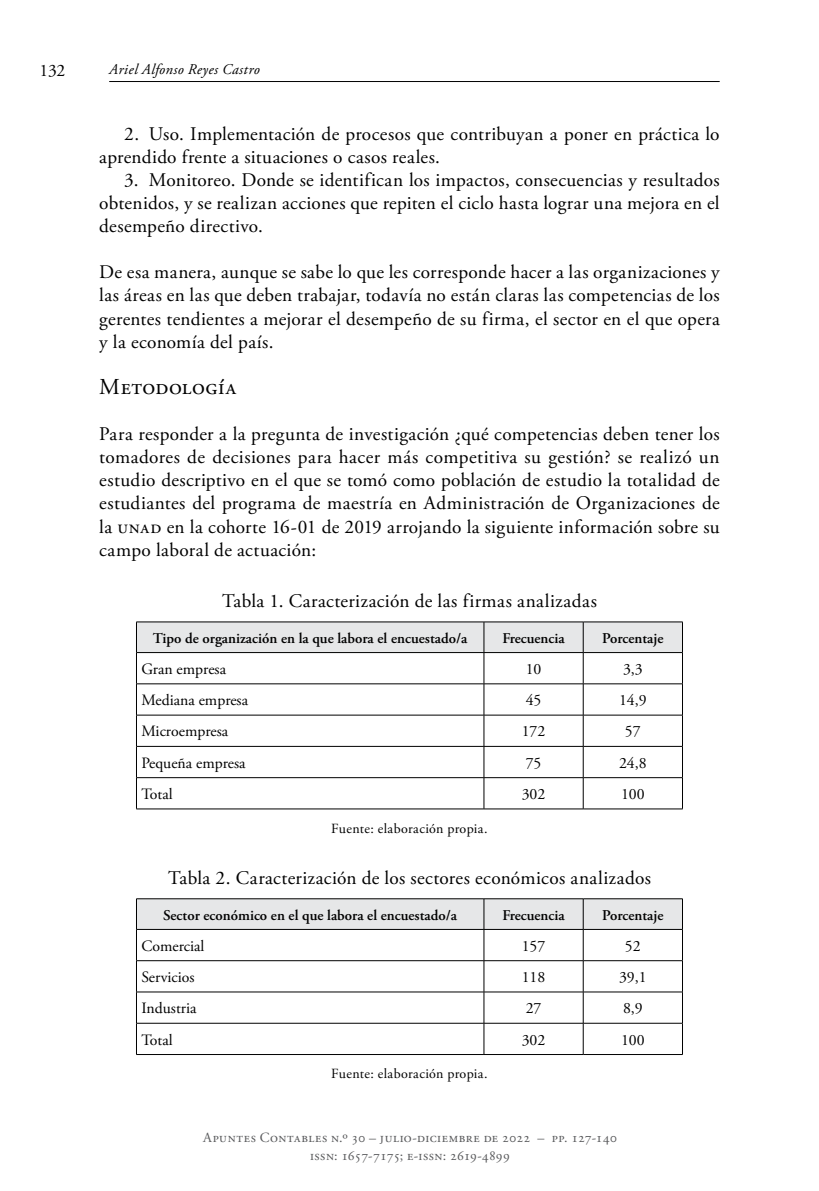
<style>
.page{position:relative;width:819px;height:1191px;background:#fff}
.page>*{position:absolute;margin:0;border:0;box-sizing:border-box;transform-origin:0 0}
.Subtít_2{font:22.75px "Adobe Garamond Pro";letter-spacing:.02em;color:#000}
.Body_sin{font:19.25px/23.1px "Adobe Garamond Pro";color:#000;text-align:justify}
.Tit_Tab{font:19.25px "Adobe Garamond Pro";letter-spacing:-.06em;color:#000}
.t1{font:17.5px "Adobe Garamond Pro";color:#000}
.Body_Tab{font:15.75px "Adobe Garamond Pro";color:#000}
.Encabezado_Tab{font:600 14.88px "Adobe Garamond Pro";color:#000}
.t2{font:italic 14.88px "Adobe Garamond Pro";letter-spacing:.03em;color:#000}
.t3{font:14px/17.5px "Adobe Garamond Pro";letter-spacing:.025em;color:#58595b;text-align:center}
.Fuente_tab{font:14px "Adobe Garamond Pro";color:#000}
</style>
<div class="page">
<hr style="left:109px;top:81px;width:610px;height:1px;background:#000">
<div style="left:137px;top:622px;width:545px;height:30px;background:#e6e7e8"></div>
<hr style="left:136px;top:621px;width:348px;height:1px;background:#000">
<hr style="left:136px;top:622px;width:1px;height:30px;background:#000">
<hr style="left:484px;top:621px;width:99px;height:1px;background:#000">
<hr style="left:483px;top:622px;width:1px;height:30px;background:#000">
<hr style="left:583px;top:621px;width:99px;height:1px;background:#000">
<hr style="left:583px;top:622px;width:1px;height:30px;background:#000">
<hr style="left:682px;top:622px;width:1px;height:30px;background:#000">
<hr style="left:136px;top:652px;width:348px;height:1px;background:#000">
<hr style="left:136px;top:653px;width:1px;height:30px;background:#000">
<hr style="left:484px;top:652px;width:99px;height:1px;background:#000">
<hr style="left:483px;top:653px;width:1px;height:30px;background:#000">
<hr style="left:583px;top:652px;width:99px;height:1px;background:#000">
<hr style="left:583px;top:653px;width:1px;height:30px;background:#000">
<hr style="left:682px;top:653px;width:1px;height:30px;background:#000">
<hr style="left:136px;top:683px;width:348px;height:1px;background:#000">
<hr style="left:136px;top:684px;width:1px;height:31px;background:#000">
<hr style="left:484px;top:683px;width:99px;height:1px;background:#000">
<hr style="left:483px;top:684px;width:1px;height:31px;background:#000">
<hr style="left:583px;top:683px;width:99px;height:1px;background:#000">
<hr style="left:583px;top:684px;width:1px;height:31px;background:#000">
<hr style="left:682px;top:684px;width:1px;height:31px;background:#000">
<hr style="left:136px;top:715px;width:348px;height:1px;background:#000">
<hr style="left:136px;top:715px;width:1px;height:31px;background:#000">
<hr style="left:484px;top:715px;width:99px;height:1px;background:#000">
<hr style="left:483px;top:715px;width:1px;height:31px;background:#000">
<hr style="left:583px;top:715px;width:99px;height:1px;background:#000">
<hr style="left:583px;top:715px;width:1px;height:31px;background:#000">
<hr style="left:682px;top:715px;width:1px;height:31px;background:#000">
<hr style="left:136px;top:746px;width:348px;height:1px;background:#000">
<hr style="left:136px;top:746px;width:1px;height:31px;background:#000">
<hr style="left:484px;top:746px;width:99px;height:1px;background:#000">
<hr style="left:483px;top:746px;width:1px;height:31px;background:#000">
<hr style="left:583px;top:746px;width:99px;height:1px;background:#000">
<hr style="left:583px;top:746px;width:1px;height:31px;background:#000">
<hr style="left:682px;top:746px;width:1px;height:31px;background:#000">
<hr style="left:136px;top:777px;width:348px;height:1px;background:#000">
<hr style="left:136px;top:778px;width:1px;height:30px;background:#000">
<hr style="left:484px;top:777px;width:99px;height:1px;background:#000">
<hr style="left:483px;top:778px;width:1px;height:30px;background:#000">
<hr style="left:583px;top:777px;width:99px;height:1px;background:#000">
<hr style="left:583px;top:778px;width:1px;height:30px;background:#000">
<hr style="left:682px;top:778px;width:1px;height:30px;background:#000">
<hr style="left:136px;top:808px;width:348px;height:1px;background:#000">
<hr style="left:484px;top:808px;width:99px;height:1px;background:#000">
<hr style="left:583px;top:808px;width:99px;height:1px;background:#000">
<svg style="left:137px;top:899px;width:545px;height:30px;background:#e2e3e4"></svg>
<hr style="left:136px;top:898px;width:348px;height:1px;background:#000">
<hr style="left:136px;top:899px;width:1px;height:30px;background:#000">
<hr style="left:484px;top:898px;width:99px;height:1px;background:#000">
<hr style="left:483px;top:899px;width:1px;height:30px;background:#000">
<hr style="left:583px;top:898px;width:99px;height:1px;background:#000">
<hr style="left:583px;top:899px;width:1px;height:30px;background:#000">
<hr style="left:682px;top:899px;width:1px;height:30px;background:#000">
<hr style="left:136px;top:929px;width:348px;height:1px;background:#000">
<hr style="left:136px;top:929px;width:1px;height:31px;background:#000">
<hr style="left:484px;top:929px;width:99px;height:1px;background:#000">
<hr style="left:483px;top:929px;width:1px;height:31px;background:#000">
<hr style="left:583px;top:929px;width:99px;height:1px;background:#000">
<hr style="left:583px;top:929px;width:1px;height:31px;background:#000">
<hr style="left:682px;top:929px;width:1px;height:31px;background:#000">
<hr style="left:136px;top:960px;width:348px;height:1px;background:#000">
<hr style="left:136px;top:961px;width:1px;height:30px;background:#000">
<hr style="left:484px;top:960px;width:99px;height:1px;background:#000">
<hr style="left:483px;top:961px;width:1px;height:30px;background:#000">
<hr style="left:583px;top:960px;width:99px;height:1px;background:#000">
<hr style="left:583px;top:961px;width:1px;height:30px;background:#000">
<hr style="left:682px;top:961px;width:1px;height:30px;background:#000">
<hr style="left:136px;top:991px;width:348px;height:1px;background:#000">
<hr style="left:136px;top:992px;width:1px;height:31px;background:#000">
<hr style="left:484px;top:991px;width:99px;height:1px;background:#000">
<hr style="left:483px;top:992px;width:1px;height:31px;background:#000">
<hr style="left:583px;top:991px;width:99px;height:1px;background:#000">
<hr style="left:583px;top:992px;width:1px;height:31px;background:#000">
<hr style="left:682px;top:992px;width:1px;height:31px;background:#000">
<hr style="left:136px;top:1023px;width:348px;height:1px;background:#000">
<hr style="left:136px;top:1023px;width:1px;height:31px;background:#000">
<hr style="left:484px;top:1023px;width:99px;height:1px;background:#000">
<hr style="left:483px;top:1023px;width:1px;height:31px;background:#000">
<hr style="left:583px;top:1023px;width:99px;height:1px;background:#000">
<hr style="left:583px;top:1023px;width:1px;height:31px;background:#000">
<hr style="left:682px;top:1023px;width:1px;height:31px;background:#000">
<hr style="left:136px;top:1054px;width:348px;height:1px;background:#000">
<hr style="left:484px;top:1054px;width:99px;height:1px;background:#000">
<hr style="left:583px;top:1054px;width:99px;height:1px;background:#000">
<p class="t1" style="left:39px;top:59px;width:27px">132</p>
<p class="t2" style="left:109px;top:60px;width:152px">Ariel Alfonso Reyes Castro</p>
<p class="Body_sin" style="left:99px;top:123px;width:621px;text-indent:25px">2. Uso. Implementación de procesos que contribuyan a poner en práctica lo aprendido frente a situaciones o casos reales.</p>
<p class="Body_sin" style="left:99px;top:169px;width:622px;text-indent:25px">3. Monitoreo. Donde se identifican los impactos, consecuencias y resultados obtenidos, y se realizan acciones que repiten el ciclo hasta lograr una mejora en el desempeño directivo.</p>
<p class="Body_sin" style="left:99px;top:261px;width:622px">De esa manera, aunque se sabe lo que les corresponde hacer a las organizaciones y las áreas en las que deben trabajar, todavía no están claras las competencias de los gerentes tendientes a mejorar el desempeño de su firma, el sector en el que opera y la economía del país.</p>
<p class="Subtít_2" style="left:99px;top:373px;width:138px">Metodología</p>
<p class="Body_sin" style="left:99px;top:423px;width:622px">Para responder a la pregunta de investigación ¿qué competencias deben tener los tomadores de decisiones para hacer más competitiva su gestión? se realizó un estudio descriptivo en el que se tomó como población de estudio la totalidad de estudiantes del programa de maestría en Administración de Organizaciones de la unad en la cohorte 16-01 de 2019 arrojando la siguiente información sobre su campo laboral de actuación:</p>
<p class="Tit_Tab" style="left:222px;top:589px;width:376px">Tabla 1. Caracterización de las firmas analizadas</p>
<p class="Encabezado_Tab" style="left:153px;top:629px;width:316px">Tipo de organización en la que labora el encuestado/a</p>
<p class="Encabezado_Tab" style="left:502px;top:629px;width:64px">Frecuencia</p>
<p class="Encabezado_Tab" style="left:602px;top:629px;width:63px">Porcentaje</p>
<p class="Body_Tab" style="left:141px;top:659px;width:86px">Gran empresa</p>
<p class="Body_Tab" style="left:525px;top:659px;width:17px">10</p>
<p class="Body_Tab" style="left:623px;top:659px;width:21px">3,3</p>
<p class="Body_Tab" style="left:141px;top:690px;width:108px">Mediana empresa</p>
<p class="Body_Tab" style="left:525px;top:690px;width:17px">45</p>
<p class="Body_Tab" style="left:619px;top:690px;width:29px">14,9</p>
<p class="Body_Tab" style="left:141px;top:722px;width:88px">Microempresa</p>
<p class="Body_Tab" style="left:521px;top:722px;width:25px">172</p>
<p class="Body_Tab" style="left:625px;top:722px;width:17px">57</p>
<p class="Body_Tab" style="left:141px;top:753px;width:106px">Pequeña empresa</p>
<p class="Body_Tab" style="left:525px;top:753px;width:17px">75</p>
<p class="Body_Tab" style="left:619px;top:753px;width:29px">24,8</p>
<p class="Body_Tab" style="left:141px;top:784px;width:33px">Total</p>
<p class="Body_Tab" style="left:521px;top:784px;width:25px">302</p>
<p class="Body_Tab" style="left:621px;top:784px;width:25px">100</p>
<p class="Fuente_tab" style="left:331px;top:819px;width:158px">Fuente: elaboración propia.</p>
<p class="Tit_Tab" style="left:168px;top:866px;width:484px">Tabla 2. Caracterización de los sectores económicos analizados</p>
<p class="Encabezado_Tab" style="left:163px;top:906px;width:295px">Sector económico en el que labora el encuestado/a</p>
<p class="Encabezado_Tab" style="left:502px;top:906px;width:64px">Frecuencia</p>
<p class="Encabezado_Tab" style="left:602px;top:906px;width:63px">Porcentaje</p>
<p class="Body_Tab" style="left:141px;top:936px;width:64px">Comercial</p>
<p class="Body_Tab" style="left:521px;top:936px;width:25px">157</p>
<p class="Body_Tab" style="left:625px;top:936px;width:17px">52</p>
<p class="Body_Tab" style="left:141px;top:967px;width:55px">Servicios</p>
<p class="Body_Tab" style="left:521px;top:967px;width:25px">118</p>
<p class="Body_Tab" style="left:619px;top:967px;width:29px">39,1</p>
<p class="Body_Tab" style="left:141px;top:998px;width:57px">Industria</p>
<p class="Body_Tab" style="left:525px;top:998px;width:17px">27</p>
<p class="Body_Tab" style="left:623px;top:998px;width:21px">8,9</p>
<p class="Body_Tab" style="left:141px;top:1030px;width:33px">Total</p>
<p class="Body_Tab" style="left:521px;top:1030px;width:25px">302</p>
<p class="Body_Tab" style="left:621px;top:1030px;width:25px">100</p>
<p class="Fuente_tab" style="left:331px;top:1065px;width:158px">Fuente: elaboración propia.</p>
<p class="t3" style="left:203px;top:1129px;width:415px">Apuntes Contables n.º 30 – julio-diciembre de 2022 – pp. 127-140 issn: 1657-7175; e-issn: 2619-4899</p>
</div>
